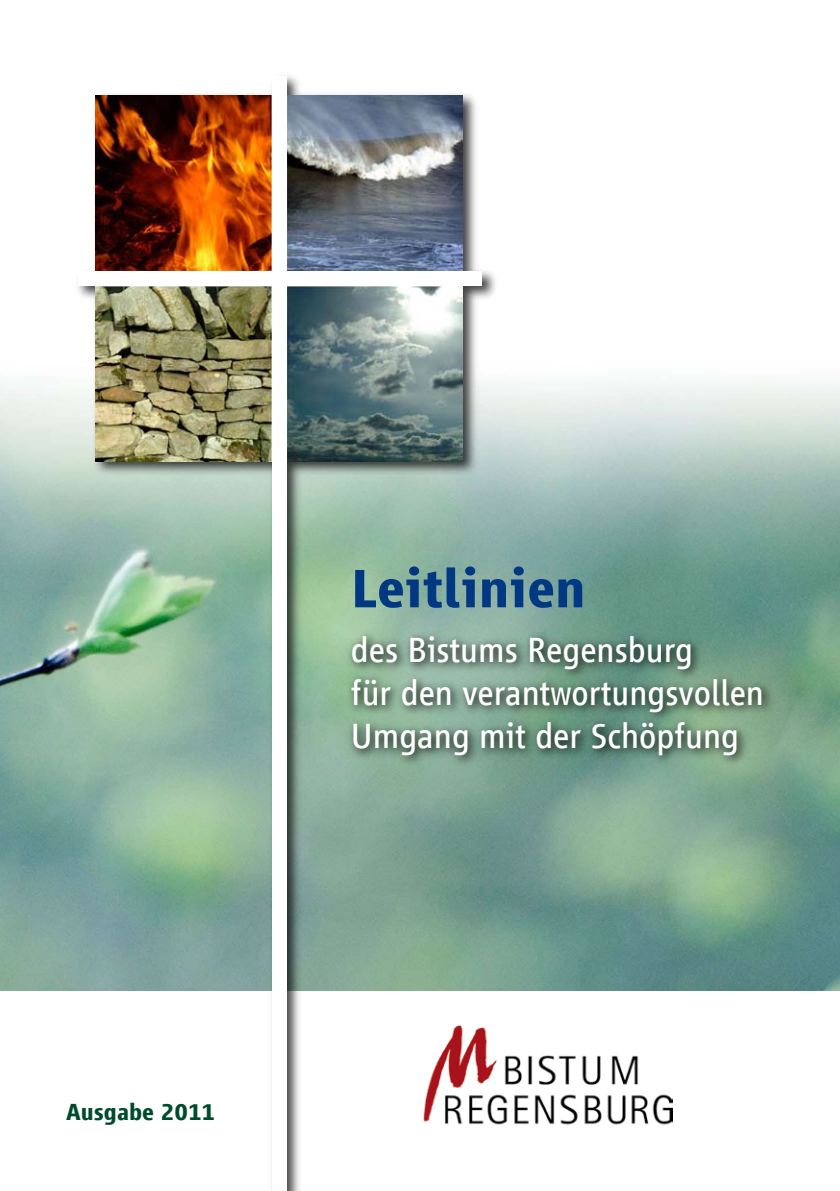
<style>
.page{position:relative;width:840px;height:1191px;background:#fff}
.page>*{position:absolute;margin:0;border:0;box-sizing:border-box;transform-origin:0 0}
.t1{font:700 56px "Vialog LT Com";color:#003882}
.t2{font:36px/43.2px "Vialog LT Com";color:#fff}
.t3{font:700 24px "Vialog LT Com";color:#004b2d}
</style>
<div class="page">
<img style="left:0;top:378px;width:839px;height:612px">
<div style="left:74px;top:72px;width:423px;height:1119px;background:#000;opacity:.75"></div>
<img style="left:96px;top:95px;width:366px;height:366px">
<div style="left:272px;top:77px;width:14px;height:1114px;background:#fff"></div>
<div style="left:78px;top:272px;width:404px;height:14px;background:#fff"></div>
<img style="left:419px;top:1024px;width:253px;height:110px">
<svg style="left:344px;top:628px;width:431px;height:141px;background:#6d907d"></svg>
<h1 class="t1" style="left:351px;top:557px;width:236px">Leitlinien</h1>
<p class="t2" style="left:351px;top:628px;width:414px">des Bistums Regensburg<br>für den verantwortungsvollen<br>Umgang mit der Schöpfung</p>
<p class="t3" style="left:66px;top:1099px;width:150px">Ausgabe 2011</p>
</div>
